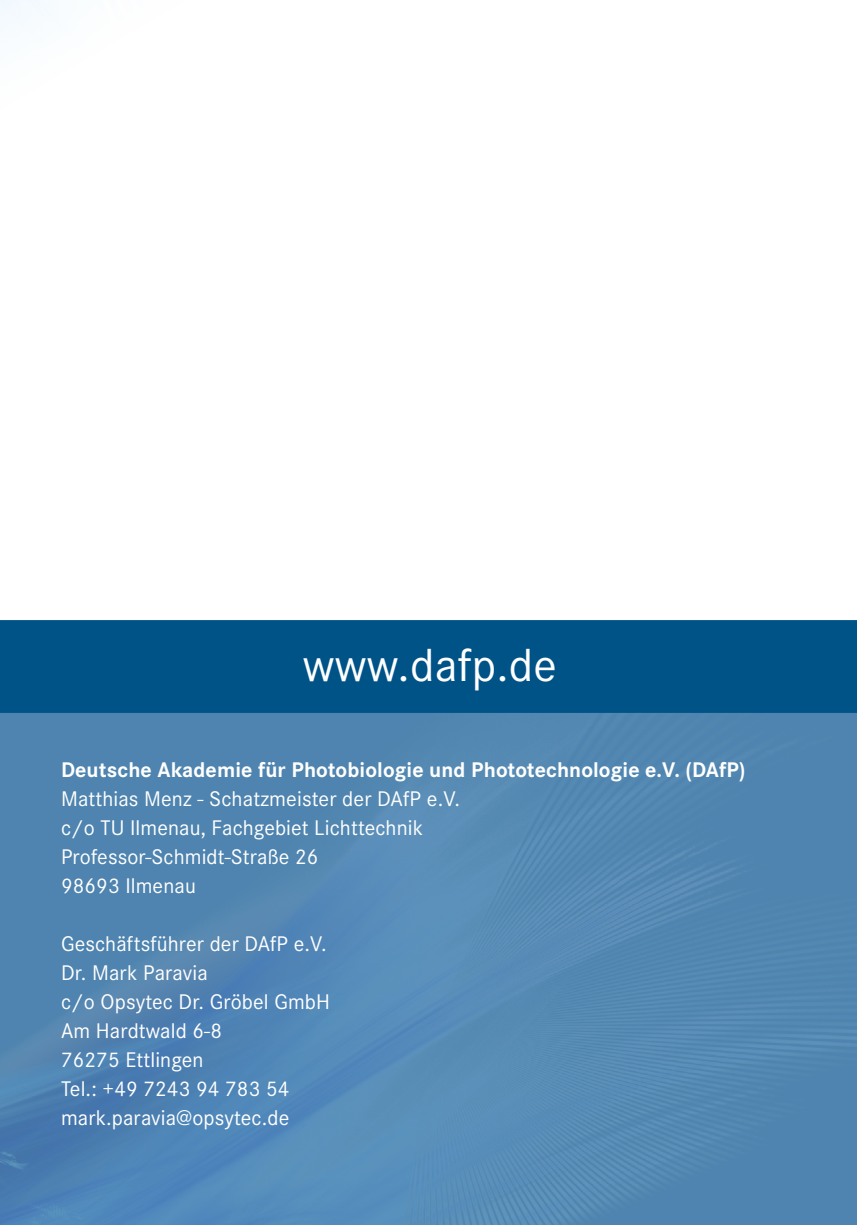
<style>
.page{position:relative;width:857px;height:1225px;background:#fff}
.page>*{position:absolute;margin:0;border:0;box-sizing:border-box;transform-origin:0 0}
.t1{font:48px "Corporate S";letter-spacing:.005em;color:#fff}
.t2{font:22px/29px "Corporate S";letter-spacing:.005em;color:#fff}
.t3{font:700 22px "Corporate S";letter-spacing:.005em;color:#fff}
</style>
<div class="page">
<img style="left:0;top:713px;width:856px;height:512px">
<div style="left:0;top:620px;width:856px;height:92px;background:#005387"></div>
<h1 class="t1" style="left:303px;top:638px;width:255px">www.dafp.de</h1>
<p class="t3" style="left:61px;top:756px;width:685px">Deutsche Akademie für Photobiologie und Phototechnologie e.V. (DAfP)</p>
<p class="t2" style="left:61px;top:784px;width:400px">Matthias Menz - Schatzmeister der DAfP e.V. c/o TU Ilmenau, Fachgebiet Lichttechnik<br>Professor-Schmidt-Straße 26<br>98693 Ilmenau</p>
<p class="t2" style="left:61px;top:929px;width:270px">Geschäftsführer der DAfP e.V.<br>Dr. Mark Paravia<br>c/o Opsytec Dr. Gröbel GmbH<br>Am Hardtwald 6-8<br>76275 Ettlingen<br>Tel.: +49 7243 94 783 54 mark.paravia@opsytec.de</p>
</div>
